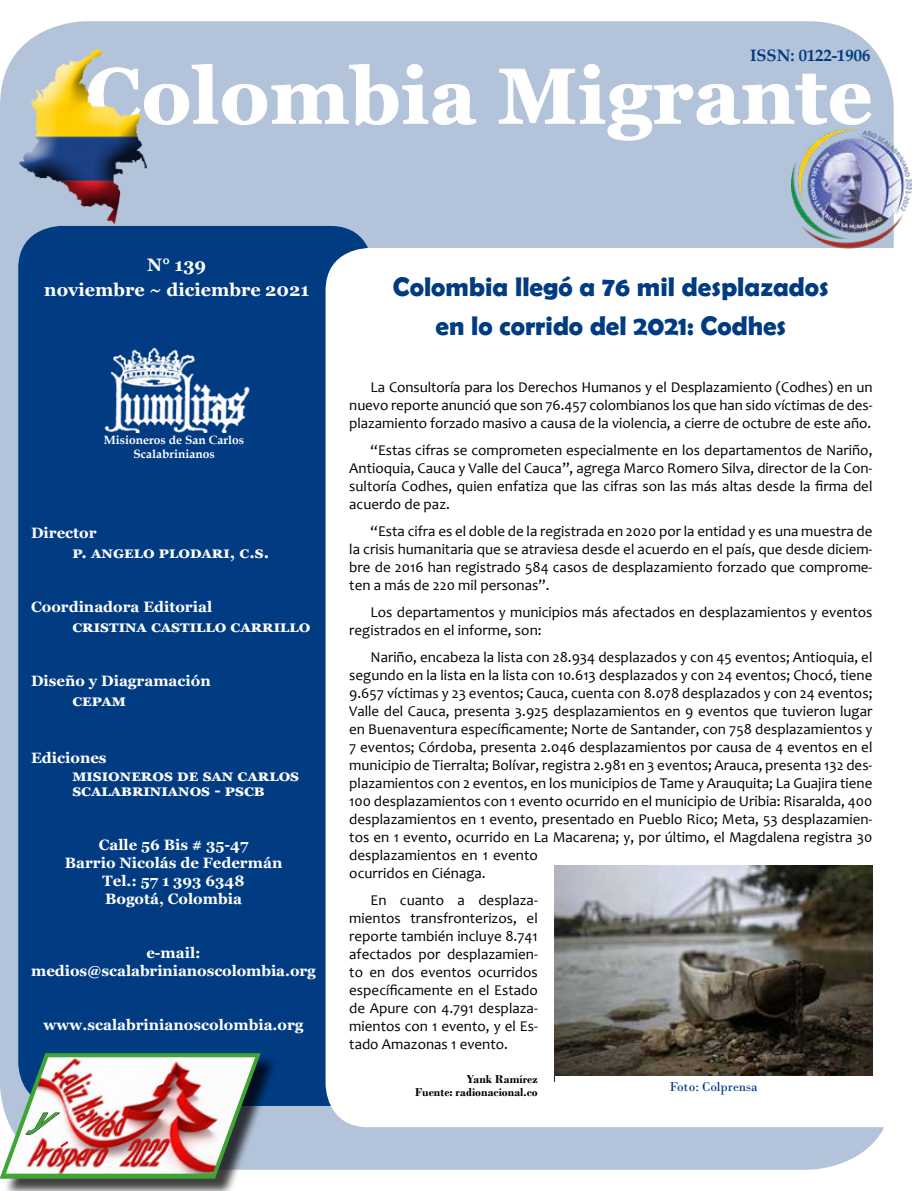
<style>
.page{position:relative;width:915px;height:1191px;background:#fff}
.page>*{position:absolute;margin:0;border:0;box-sizing:border-box;transform-origin:0 0}
.t1{font:700 78px "Georgia";letter-spacing:.01em;color:#fff}
.t2{font:italic 700 29.1px "Arial";color:#3fa535}
.t3{font:700 27px/38.1px "Berlin Sans FB Demi";color:#013b82;text-align:center}
.t4{font:700 18px/25.2px "Georgia";color:#fff;text-align:center}
.t5{font:700 16.5px "Georgia";letter-spacing:.14em;color:#fff}
.t6{font:700 16.5px "Georgia";letter-spacing:.22em;color:#fff}
.t7{font:700 16.5px "Georgia";letter-spacing:.03em;color:#fff}
.t8{font:700 16.5px "Book Antiqua";color:#013b82}
.t9{font:15px/18px "Candara";color:#000;text-align:justify}
.t10{font:700 15px/18px "Georgia";color:#fff;text-align:center}
.t11{font:13.5px "Bodoni";color:#013b82}
.t12{font:700 12px/14.4px "Book Antiqua";color:#fff;text-align:center}
.t13{font:700 12px/12.9px "Bodoni";color:#000;text-align:right}
</style>
<div class="page">
<div style="left:0;top:21px;width:893px;height:1148px;background:#b3c4da;border-radius:85px"></div>
<div style="left:18px;top:226px;width:355px;height:880px;background:#013b82;border-radius:43px"></div>
<div style="left:325px;top:248px;width:568px;height:879px;background:#fff"></div>
<svg style="left:147px;top:64px;width:329px;height:62px"></svg>
<svg style="left:498px;top:64px;width:373px;height:77px"></svg>
<img style="left:104px;top:347px;width:146px;height:86px">
<div style="left:18px;top:48px;width:129px;height:175px;background:#000;opacity:.75"></div>
<img style="left:791px;top:129px;width:119px;height:120px">
<img style="left:554px;top:865px;width:318px;height:211px">
<div style="left:554px;top:1076px;width:318px;height:21px;background:#fff"></div>
<div style="left:3px;top:1055px;width:275px;height:136px;background:#000;opacity:.75"></div>
<img style="left:0;top:1053px;width:260px;height:125px">
<p class="t8" style="left:749px;top:44px;width:122px">ISSN: 0122-1906</p>
<h1 class="t1" style="left:85px;top:46px;width:788px">Colombia Migrante</h1>
<p class="t4" style="left:44px;top:252px;width:266px">N° 139<br>noviembre ~ diciembre 2021</p>
<p class="t12" style="left:104px;top:432px;width:142px">Misioneros de San Carlos<br>Scalabrinianos</p>
<p class="t10" style="left:31px;top:524px;width:67px">Director</p>
<p class="t7" style="left:72px;top:541px;width:198px">P. Angelo Plodari, c.s.</p>
<p class="t10" style="left:31px;top:598px;width:182px">Coordinadora Editorial</p>
<p class="t6" style="left:72px;top:615px;width:239px">CristinaCastillo Carrillo</p>
<p class="t10" style="left:31px;top:671px;width:181px">Diseño y Diagramación</p>
<p class="t5" style="left:72px;top:689px;width:55px">CE PAM</p>
<p class="t10" style="left:31px;top:749px;width:77px">Ediciones</p>
<p class="t5" style="left:72px;top:765px;width:25px">MISIONEROS</p>
<p class="t5" style="left:177px;top:765px;width:92px">DE SAN CARLOS</p>
<p class="t5" style="left:31px;top:780px;width:21px">SC</p>
<p class="t5" style="left:91px;top:780px;width:51px">ALABRINI</p>
<p class="t5" style="left:168px;top:780px;width:22px">ANOS</p>
<p class="t5" style="left:214px;top:780px;width:52px">- PSCB</p>
<p class="t10" style="left:65px;top:836px;width:219px">Calle 56 Bis # 35-47<br>Barrio Nicolás de Federmán<br>Tel.: 57 1 393 6348<br>Bogotá, Colombia</p>
<p class="t10" style="left:31px;top:944px;width:286px">e-mail: medios@scalabrinianoscolombia.org</p>
<p class="t10" style="left:44px;top:1016px;width:261px">www.scalabrinianoscolombia.org</p>
<h2 class="t2" style="left:30px;top:1098px;width:47px">y</h2>
<h3 class="t3" style="left:393px;top:268px;width:437px">Colombia llegó a 76 mil desplazados en lo corrido del 2021: Codhes</h3>
<p class="t9" style="left:349px;top:377px;width:524px;text-indent:21px">La Consultoría para los Derechos Humanos y el Desplazamiento (Codhes) en un nuevo reporte anunció que son 76.457 colombianos los que han sido víctimas de des&shy;plazamiento forzado masivo a causa de la violencia, a cierre de octubre de este año.</p>
<p class="t9" style="left:349px;top:440px;width:524px;text-indent:21px">“Estas cifras se comprometen especialmente en los departamentos de Nariño, Antioquia, Cauca y Valle del Cauca”, agrega Marco Romero Silva, director de la Con&shy;sultoría Codhes, quien enfatiza que las cifras son las más altas desde la firma del acuerdo de paz.</p>
<p class="t9" style="left:349px;top:521px;width:524px;text-indent:21px">“Esta cifra es el doble de la registrada en 2020 por la entidad y es una muestra de la crisis humanitaria que se atraviesa desde el acuerdo en el país, que desde diciem&shy;bre de 2016 han registrado 584 casos de desplazamiento forzado que comprome&shy;ten a más de 220 mil personas”.</p>
<p class="t9" style="left:349px;top:602px;width:524px;text-indent:21px">Los departamentos y municipios más afectados en desplazamientos y eventos registrados en el informe, son:</p>
<p class="t9" style="left:349px;top:647px;width:524px;text-align:left;text-indent:21px">Nariño, encabeza la lista con 28.934 desplazados y con 45 eventos; Antioquia, el segundo en la lista en la lista con 10.613 desplazados y con 24 eventos; Chocó, tiene 9.657 víctimas y 23 eventos; Cauca, cuenta con 8.078 desplazados y con 24 eventos; Valle del Cauca, presenta 3.925 desplazamientos en 9 eventos que tuvieron lugar en Buenaventura específicamente; Norte de Santander, con 758 desplazamientos y 7 eventos; Córdoba, presenta 2.046 desplazamientos por causa de 4 eventos en el municipio de Tierralta; Bolívar, registra 2.981 en 3 eventos; Arauca, presenta 132 des&shy;plazamientos con 2 eventos, en los municipios de Tame y Arauquita; La Guajira tiene 100 desplazamientos con 1 evento ocurrido en el municipio de Uribia: Risaralda, 400 desplazamientos en 1 evento, presentado en Pueblo Rico; Meta, 53 desplazamien&shy;tos en 1 evento, ocurrido en La Macarena; y, por último, el Magdalena registra 30 desplazamientos en 1 evento<br>ocurridos en Ciénaga.</p>
<p class="t9" style="left:349px;top:890px;width:190px;text-indent:21px">En cuanto a desplaza&shy;mientos transfronterizos, el reporte también incluye 8.741 afectados por desplazamien&shy;to en dos eventos ocurridos específicamente en el Estado de Apure con 4.791 desplaza&shy;mientos con 1 evento, y el Es&shy;tado Amazonas 1 evento.</p>
<p class="t13" style="left:415px;top:1072px;width:124px">Yank Ramírez<br>Fuente: radionacional.co</p>
<p class="t11" style="left:669px;top:1078px;width:90px">Foto: Colprensa</p>
</div>
